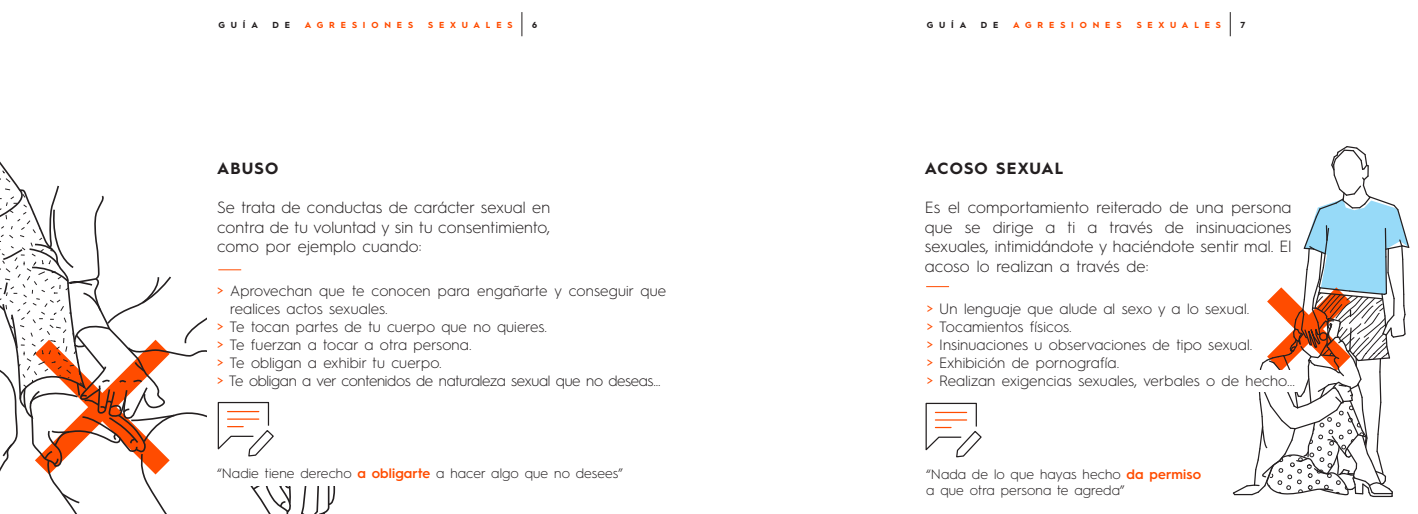
<style>
.page{position:relative;width:1418px;height:514px;background:#fff}
.page>*{position:absolute;margin:0;border:0;box-sizing:border-box;transform-origin:0 0}
.t1{font:300 16.25px/19.5px "Hurme Geometric Sans 1";letter-spacing:.01em;color:#231f20;text-align:justify}
.t2{font:700 16.25px "Hurme Geometric Sans 1";letter-spacing:.07em;color:#231f20}
.t3{font:300 15px/18px "Hurme Geometric Sans 1";letter-spacing:.01em;color:#231f20}
.t4{font:300 15px "Hurme Geometric Sans 1";letter-spacing:-.02em;color:#231f20}
.t5{font:300 13.75px/16.5px "Hurme Geometric Sans 1";letter-spacing:.01em;color:#231f20}
.t6{font:700 8.75px "Hurme Geometric Sans 1";letter-spacing:.67em;color:#ff4c00}
.t7{font:700 8.75px "Hurme Geometric Sans 1";letter-spacing:.67em;color:#231f20}
.s1{font-weight:400;color:#ff4c00}
.s2{font-weight:600;color:#ff4c00}
</style>
<div class="page">
<svg style="left:521px;top:12px;width:1px;height:24px"></svg>
<svg style="left:1229px;top:12px;width:1px;height:24px"></svg>
<svg style="left:926px;top:286px;width:23px;height:1px"></svg>
<svg style="left:925px;top:402px;width:57px;height:56px"></svg>
<svg style="left:0;top:161px;width:336px;height:353px"></svg>
<svg style="left:1232px;top:146px;width:178px;height:352px"></svg>
<div style="left:1318px;top:332px;width:9px;height:9px;border:1px solid #231f20;border-radius:50%"></div>
<p class="t7" style="left:218px;top:19px;width:41px">GUÍA</p>
<p class="t7" style="left:272px;top:19px;width:19px">D E</p>
<p class="t6" style="left:305px;top:19px;width:110px">AGRESIONES</p>
<p class="t6" style="left:428px;top:19px;width:86px">SEXUALES</p>
<p class="t7" style="left:532px;top:19px;width:7px">6</p>
<p class="t7" style="left:926px;top:19px;width:41px">GUÍA</p>
<p class="t7" style="left:981px;top:19px;width:19px">D E</p>
<p class="t6" style="left:1013px;top:19px;width:110px">AGRESIONES</p>
<p class="t6" style="left:1136px;top:19px;width:86px">SEXUALES</p>
<p class="t7" style="left:1240px;top:19px;width:6px">7</p>
<p class="t2" style="left:217px;top:157px;width:63px">ABUSO</p>
<p class="t1" style="left:217px;top:197px;width:335px">Se trata de conductas de carácter sexual en contra de tu voluntad y sin tu consentimiento, como por ejemplo cuando:</p>
<p class="t3" style="left:217px;top:281px;width:450px"><span class="s1">&gt;</span> Aprovechan que te conocen para engañarte y conseguir que</p>
<p class="t3" style="left:230px;top:299px;width:159px">realices actos sexuales.</p>
<p class="t3" style="left:217px;top:317px;width:331px"><span class="s1">&gt;</span> Te tocan partes de tu cuerpo que no quieres.</p>
<p class="t3" style="left:217px;top:335px;width:256px"><span class="s1">&gt;</span> Te fuerzan a tocar a otra persona.</p>
<p class="t3" style="left:217px;top:353px;width:226px"><span class="s1">&gt;</span> Te obligan a exhibir tu cuerpo.</p>
<p class="t4" style="left:217px;top:370px;width:445px"><span class="s1">&gt;</span> Te obligan a ver contenidos de naturaleza sexual que no deseas…</p>
<p class="t5" style="left:217px;top:464px;width:407px">“Nadie tiene derecho <span class="s2">a obligarte</span> a hacer algo que no desees”</p>
<p class="t2" style="left:924px;top:157px;width:140px">ACOSO SEXUAL</p>
<p class="t1" style="left:924px;top:197px;width:368px">Es el comportamiento reiterado de una persona que se dirige a ti a través de insinuaciones sexuales, intimidándote y haciéndote sentir mal. El acoso lo realizan a través de:</p>
<p class="t3" style="left:926px;top:298px;width:370px"><span class="s1">&gt;</span> Un lenguaje que alude al sexo y a lo sexual.<br><span class="s1">&gt;</span> Tocamientos físicos.<br><span class="s1">&gt;</span> Insinuaciones u observaciones de tipo sexual.<br><span class="s1">&gt;</span> Exhibición de pornografía.<br><span class="s1">&gt;</span> Realizan exigencias sexuales, verbales o de hecho...</p>
<p class="t5" style="left:926px;top:465px;width:276px">“Nada de lo que hayas hecho <span class="s2">da permiso </span>a que otra persona te agreda”</p>
</div>
